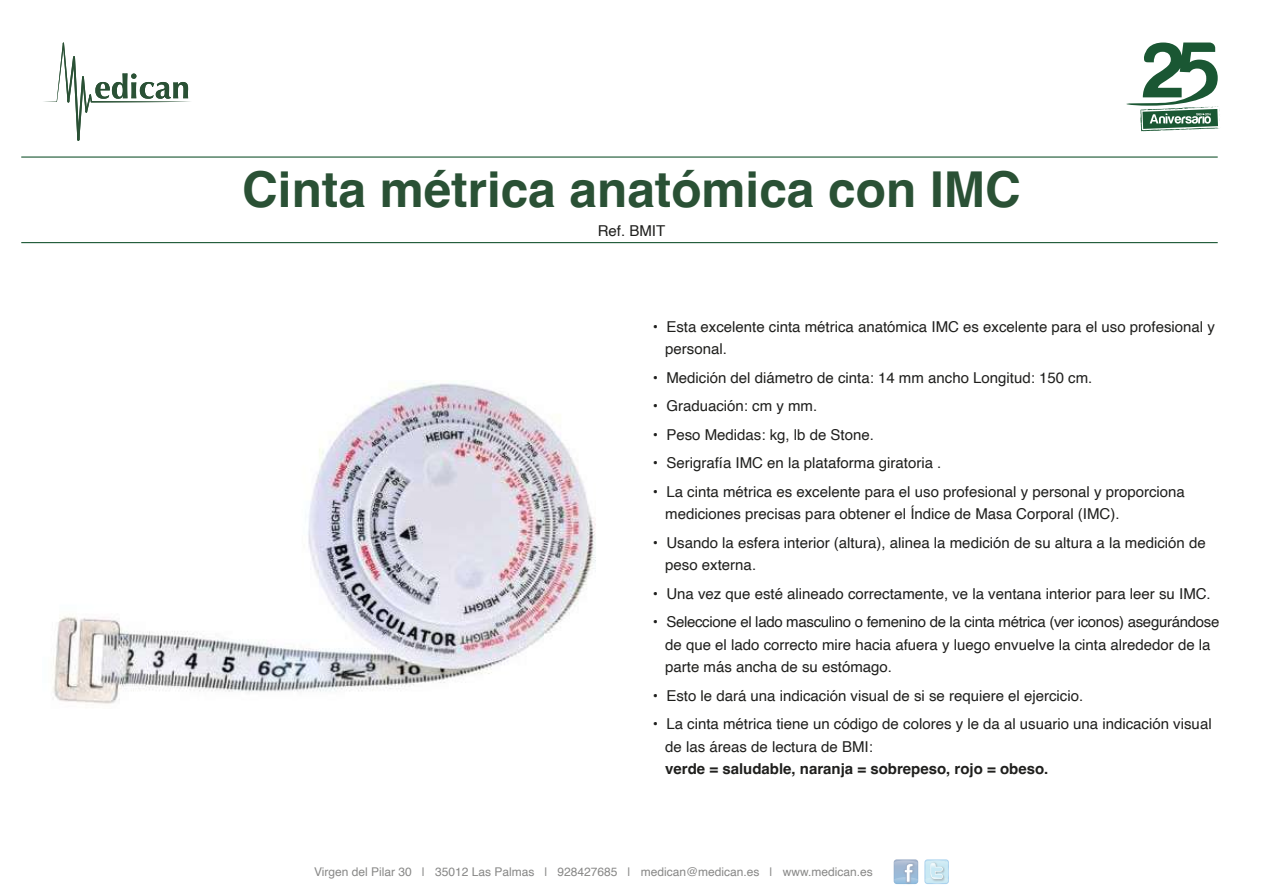
<style>
.page{position:relative;width:1263px;height:893px;background:#fff}
.page>*{position:absolute;margin:0;border:0;box-sizing:border-box;transform-origin:0 0}
.t1{font:700 49.5px "Helvetica";color:#2a5135}
.t2{font:15px/22.5px "Helvetica";color:#1f1f1d}
.t3{font:700 15px "Helvetica";color:#1f1f1d}
.t4{font:12px "Helvetica";color:#888887}
</style>
<div class="page">
<svg style="left:44px;top:42px;width:147px;height:99px"></svg>
<svg style="left:1126px;top:43px;width:94px;height:88px"></svg>
<svg style="left:894px;top:859px;width:24px;height:25px"></svg>
<svg style="left:894px;top:860px;width:24px;height:24px"></svg>
<svg style="left:924px;top:859px;width:25px;height:25px"></svg>
<svg style="left:924px;top:860px;width:25px;height:24px"></svg>
<hr style="left:21px;top:242px;width:1197px;height:1px;background:#1a5733">
<hr style="left:21px;top:156px;width:1197px;height:2px;background:#1a5733">
<img style="left:52px;top:383px;width:544px;height:321px">
<h1 class="t1" style="left:242px;top:159px;width:780px">Cinta métrica anatómica con IMC</h1>
<p class="t2" style="left:598px;top:220px;width:69px">Ref. BMIT</p>
<p class="t2" style="left:665px;top:315px;width:551px;text-indent:-13px">• Esta excelente cinta métrica anatómica IMC es excelente para el uso profesional y personal.</p>
<p class="t2" style="left:653px;top:366px;width:441px">• Medición del diámetro de cinta: 14 mm ancho Longitud: 150 cm.</p>
<p class="t2" style="left:653px;top:395px;width:166px">• Graduación: cm y mm.</p>
<p class="t2" style="left:653px;top:423px;width:223px">• Peso Medidas: kg, lb de Stone.</p>
<p class="t2" style="left:653px;top:452px;width:290px">• Serigrafía IMC en la plataforma giratoria .</p>
<p class="t2" style="left:665px;top:480px;width:521px;text-indent:-13px">• La cinta métrica es excelente para el uso profesional y personal y proporciona mediciones precisas para obtener el Índice de Masa Corporal (IMC).</p>
<p class="t2" style="left:665px;top:531px;width:542px;text-indent:-13px">• Usando la esfera interior (altura), alinea la medición de su altura a la medición de peso externa.</p>
<p class="t2" style="left:653px;top:582px;width:559px">• Una vez que esté alineado correctamente, ve la ventana interior para leer su IMC.</p>
<p class="t2" style="left:665px;top:611px;width:556px;text-indent:-13px">• Seleccione el lado masculino o femenino de la cinta métrica (ver iconos) asegurándose de que el lado correcto mire hacia afuera y luego envuelve la cinta alrededor de la parte más ancha de su estómago.</p>
<p class="t2" style="left:653px;top:684px;width:432px">• Esto le dará una indicación visual de si se requiere el ejercicio.</p>
<p class="t2" style="left:665px;top:713px;width:548px;text-indent:-13px">• La cinta métrica tiene un código de colores y le da al usuario una indicación visual de las áreas de lectura de BMI:</p>
<p class="t3" style="left:665px;top:760px;width:385px">verde = saludable, naranja = sobrepeso, rojo = obeso.</p>
<p class="t4" style="left:314px;top:862px;width:560px">Virgen del Pilar 30 | 35012 Las Palmas | 928427685 | medican@medican.es | www.medican.es</p>
</div>
